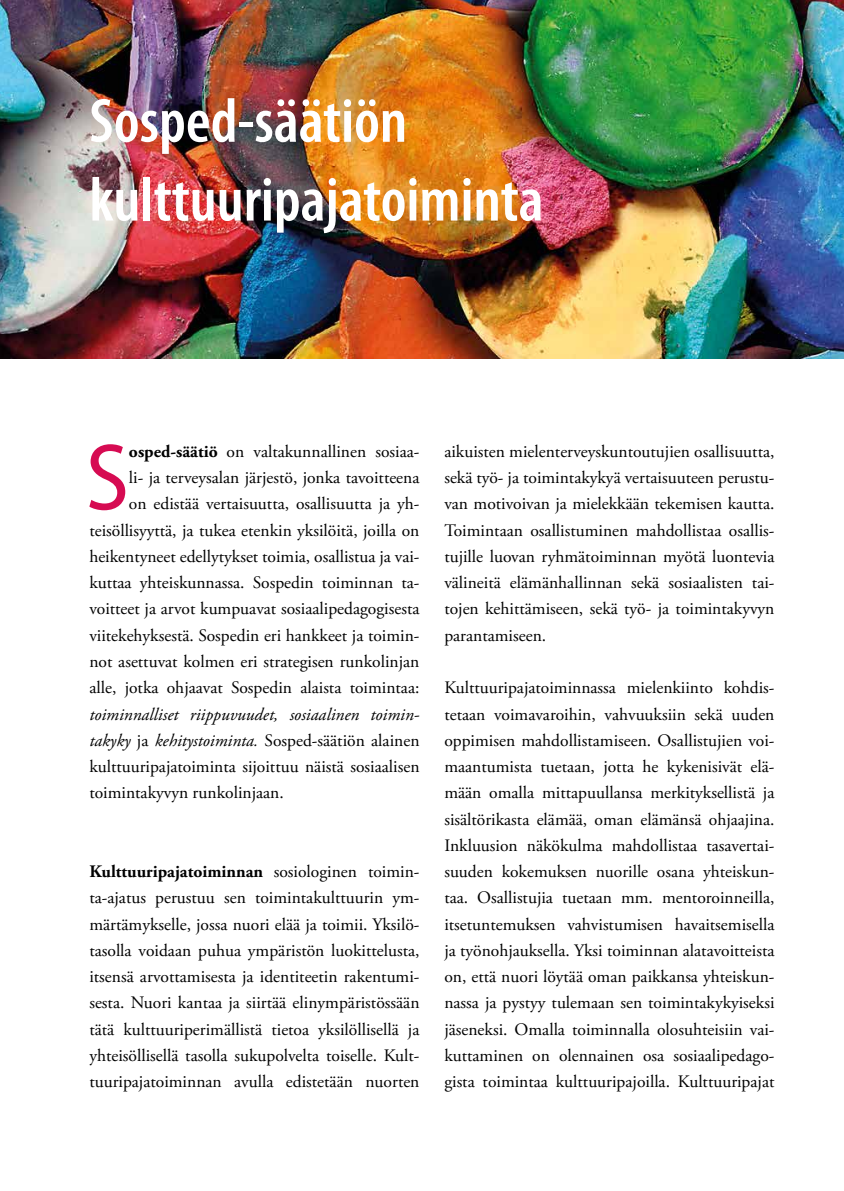
<style>
.page{position:relative;width:844px;height:1191px;background:#fff}
.page>*{position:absolute;margin:0;border:0;box-sizing:border-box;transform-origin:0 0}
.t1{font:semi-condensed 95.38px "Myriad Pro";color:#d60b52}
.t2{font:600 condensed 63px/78.8px "Myriad Pro";color:#fff}
.t3{font:17.5px/26.2px "Adobe Garamond Pro";color:#000;text-align:justify}
.s1{font-weight:700}
.s2{font-style:italic}
</style>
<div class="page">
<img style="left:0;top:0;width:843px;height:358px">
<h2 class="t2" style="left:89px;top:83px;width:455px">Sosped-säätiön kulttuuripajatoiminta</h2>
<h1 class="t1" style="left:86px;top:426px;width:45px">S</h1>
<p class="t3" style="left:89px;top:439px;width:331px;text-align:right"><span class="s1">osped-säätiö</span> on valtakunnallinen sosiaa-<br>li- ja terveysalan järjestö, jonka tavoitteena<br>on edistää vertaisuutta, osallisuutta ja yh&shy;teisöllisyyttä, ja tukea etenkin yksilöitä, joilla on heikentyneet edellytykset toimia, osallistua ja vai&shy;kuttaa yhteiskunnassa. Sospedin toiminnan ta&shy;voitteet ja arvot kumpuavat sosiaalipedagogisesta viitekehyksestä. Sospedin eri hankkeet ja toimin&shy;not asettuvat kolmen eri strategisen runkolinjan alle, jotka ohjaavat Sospedin alaista toimintaa:</p>
<p class="t3" style="left:89px;top:701px;width:331px"><span class="s2">toiminnalliset riippuvuudet, sosiaalinen toimin&shy;takyky</span> ja <span class="s2">kehitystoiminta.</span> Sosped-säätiön alainen kulttuuripajatoiminta sijoittuu näistä sosiaalisen toimintakyvyn runkolinjaan.</p>
<p class="t3" style="left:89px;top:859px;width:331px"><span class="s1">Kulttuuripajatoiminnan</span> sosiologinen toimin&shy;ta-ajatus perustuu sen toimintakulttuurin ym&shy;märtämykselle, jossa nuori elää ja toimii. Yksilö&shy;tasolla voidaan puhua ympäristön luokittelusta, itsensä arvottamisesta ja identiteetin rakentumi&shy;sesta. Nuori kantaa ja siirtää elinympäristössään tätä kulttuuriperimällistä tietoa yksilöllisellä ja yhteisöllisellä tasolla sukupolvelta toiselle. Kult&shy;tuuripajatoiminnan avulla edistetään nuorten</p>
<p class="t3" style="left:444px;top:439px;width:331px">aikuisten mielenterveyskuntoutujien osallisuutta, sekä työ- ja toimintakykyä vertaisuuteen perustu&shy;van motivoivan ja mielekkään tekemisen kautta.<br>Toimintaan osallistuminen mahdollistaa osallis&shy;tujille luovan ryhmätoiminnan myötä luontevia välineitä elämänhallinnan sekä sosiaalisten tai&shy;tojen kehittämiseen, sekä työ- ja toimintakyvyn parantamiseen.</p>
<p class="t3" style="left:444px;top:675px;width:331px">Kulttuuripajatoiminnassa mielenkiinto kohdis&shy;tetaan voimavaroihin, vahvuuksiin sekä uuden oppimisen mahdollistamiseen. Osallistujien voi&shy;maantumista tuetaan, jotta he kykenisivät elä&shy;mään omalla mittapuullansa merkityksellistä ja sisältörikasta elämää, oman elämänsä ohjaajina.<br>Inkluusion näkökulma mahdollistaa tasavertai&shy;suuden kokemuksen nuorille osana yhteiskun&shy;taa. Osallistujia tuetaan mm. mentoroinneilla, itsetuntemuksen vahvistumisen havaitsemisella ja työnohjauksella. Yksi toiminnan alatavoitteista on, että nuori löytää oman paikkansa yhteiskun&shy;nassa ja pystyy tulemaan sen toimintakykyiseksi jäseneksi. Omalla toiminnalla olosuhteisiin vai&shy;kuttaminen on olennainen osa sosiaalipedago&shy;gista toimintaa kulttuuripajoilla. Kulttuuripajat</p>
</div>
